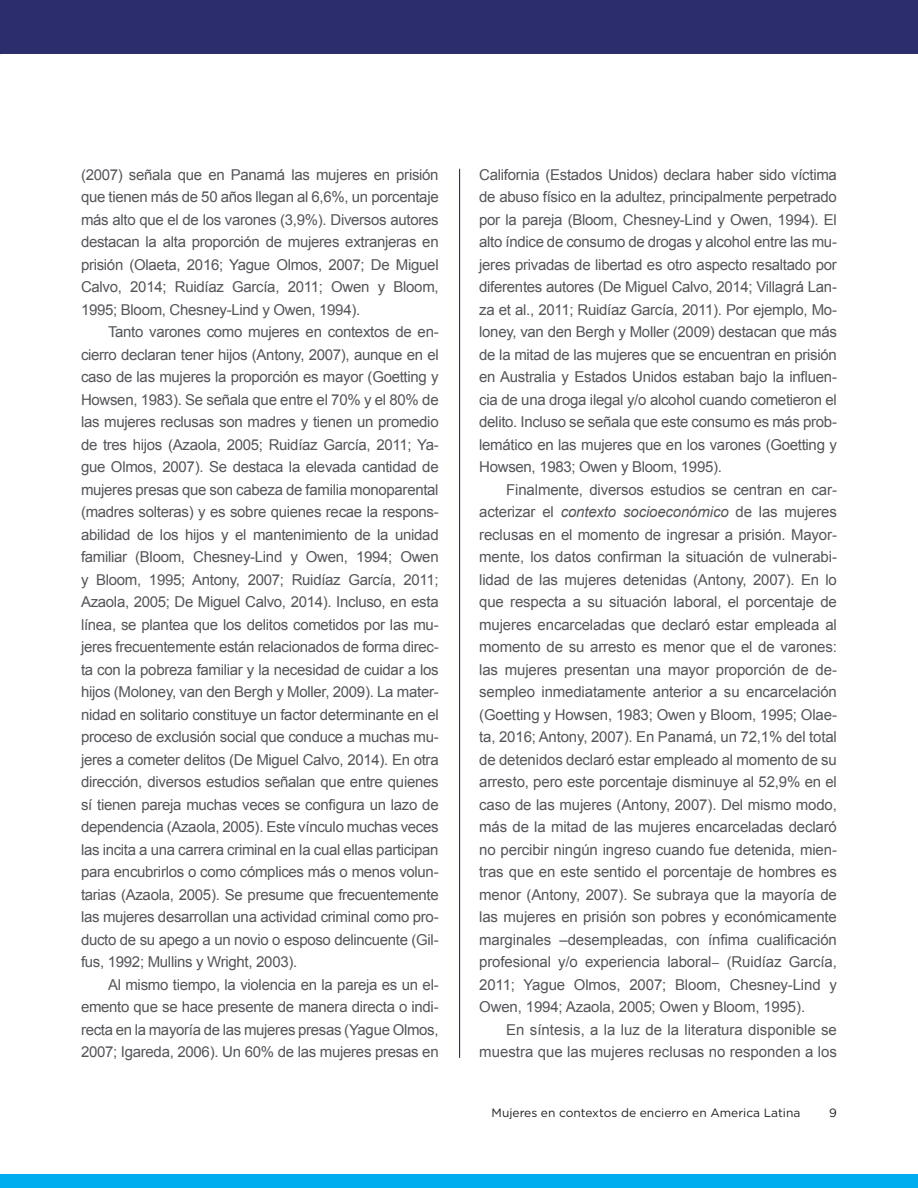
<style>
.page{position:relative;width:918px;height:1188px;background:#fff}
.page>*{position:absolute;margin:0;border:0;box-sizing:border-box;transform-origin:0 0}
.Body{font:15px/22.5px "Arial";letter-spacing:-.02em;color:#54555a;text-align:justify}
.Body-2{font:15px/22.5px "Arial";color:#54555a;text-align:right}
.t1{font:12px "Gotham";color:#231f20}
.s1{font-style:italic}
</style>
<div class="page">
<div style="left:0;top:1174px;width:918px;height:14px;background:#00aeef"></div>
<div style="left:0;top:0;width:918px;height:54px;background:#2c2e6b"></div>
<hr style="left:459px;top:169px;width:1px;height:889px;background:#2c2e6b">
<p class="Body" style="left:81px;top:163px;width:359px">(2007) señala que en Panamá las mujeres en prisión que tienen más de 50 años llegan al 6,6%, un porcentaje más alto que el de los varones (3,9%). Diversos autores destacan la alta proporción de mujeres extranjeras en prisión (Olaeta, 2016; Yague Olmos, 2007; De Miguel Calvo, 2014; Ruidíaz García, 2011; Owen y Bloom, 1995; Bloom, Chesney-Lind y Owen, 1994).</p>
<p class="Body" style="left:81px;top:321px;width:359px;text-indent:27px">Tanto varones como mujeres en contextos de en&shy;cierro declaran tener hijos (Antony, 2007), aunque en el caso de las mujeres la proporción es mayor (Goetting y Howsen, 1983). Se señala que entre el 70% y el 80% de las mujeres reclusas son madres y tienen un promedio de tres hijos (Azaola, 2005; Ruidíaz García, 2011; Ya&shy;gue Olmos, 2007). Se destaca la elevada cantidad de mujeres presas que son cabeza de familia monoparental (madres solteras) y es sobre quienes recae la respons&shy;abilidad de los hijos y el mantenimiento de la unidad familiar (Bloom, Chesney-Lind y Owen, 1994; Owen y Bloom, 1995; Antony, 2007; Ruidíaz García, 2011; Azaola, 2005; De Miguel Calvo, 2014). Incluso, en esta línea, se plantea que los delitos cometidos por las mu&shy;jeres frecuentemente están relacionados de forma direc&shy;ta con la pobreza familiar y la necesidad de cuidar a los hijos (Moloney, van den Bergh y Moller, 2009). La mater&shy;nidad en solitario constituye un factor determinante en el proceso de exclusión social que conduce a muchas mu&shy;jeres a cometer delitos (De Miguel Calvo, 2014). En otra dirección, diversos estudios señalan que entre quienes sí tienen pareja muchas veces se configura un lazo de dependencia (Azaola, 2005). Este vínculo muchas veces las incita a una carrera criminal en la cual ellas participan para encubrirlos o como cómplices más o menos volun&shy;tarias (Azaola, 2005). Se presume que frecuentemente las mujeres desarrollan una actividad criminal como pro&shy;ducto de su apego a un novio o esposo delincuente (Gil&shy;fus, 1992; Mullins y Wright, 2003).</p>
<p class="Body" style="left:81px;top:973px;width:359px;text-indent:27px">Al mismo tiempo, la violencia en la pareja es un el&shy;emento que se hace presente de manera directa o indi&shy;recta en la mayoría de las mujeres presas (Yague Olmos, 2007; Igareda, 2006). Un 60% de las mujeres presas en</p>
<p class="Body" style="left:479px;top:163px;width:359px">California (Estados Unidos) declara haber sido víctima de abuso físico en la adultez, principalmente perpetrado por la pareja (Bloom, Chesney-Lind y Owen, 1994). El alto índice de consumo de drogas y alcohol entre las mu&shy;jeres privadas de libertad es otro aspecto resaltado por diferentes autores (De Miguel Calvo, 2014; Villagrá Lan&shy;za et al., 2011; Ruidíaz García, 2011). Por ejemplo, Mo&shy;loney, van den Bergh y Moller (2009) destacan que más de la mitad de las mujeres que se encuentran en prisión en Australia y Estados Unidos estaban bajo la influen&shy;cia de una droga ilegal y/o alcohol cuando cometieron el delito. Incluso se señala que este consumo es más prob&shy;lemático en las mujeres que en los varones (Goetting y Howsen, 1983; Owen y Bloom, 1995).</p>
<p class="Body" style="left:479px;top:478px;width:359px;text-indent:27px">Finalmente, diversos estudios se centran en car&shy;acterizar el <span class="s1">contexto socioeconómico</span> de las mujeres reclusas en el momento de ingresar a prisión. Mayor&shy;mente, los datos confirman la situación de vulnerabi&shy;lidad de las mujeres detenidas (Antony, 2007). En lo que respecta a su situación laboral, el porcentaje de mujeres encarceladas que declaró estar empleada al momento de su arresto es menor que el de varones: las mujeres presentan una mayor proporción de de&shy;sempleo inmediatamente anterior a su encarcelación (Goetting y Howsen, 1983; Owen y Bloom, 1995; Olae&shy;ta, 2016; Antony, 2007). En Panamá, un 72,1% del total de detenidos declaró estar empleado al momento de su arresto, pero este porcentaje disminuye al 52,9% en el caso de las mujeres (Antony, 2007). Del mismo modo, más de la mitad de las mujeres encarceladas declaró no percibir ningún ingreso cuando fue detenida, mien&shy;tras que en este sentido el porcentaje de hombres es menor (Antony, 2007). Se subraya que la mayoría de las mujeres en prisión son pobres y económicamente marginales –desempleadas, con ínfima cualificación profesional y/o experiencia laboral (Ruidíaz García, 2011; Yague Olmos, 2007; Bloom, Chesney-Lind y Owen, 1994; Azaola, 2005; Owen y Bloom, 1995).</p>
<p class="Body-2" style="left:479px;top:1018px;width:359px">En síntesis, a la luz de la literatura disponible se muestra que las mujeres reclusas no responden a los</p>
<p class="t1" style="left:492px;top:1105px;width:310px">Mujeres en contextos de encierro en America Latina</p>
<p class="t1" style="left:829px;top:1105px;width:9px">9</p>
</div>
